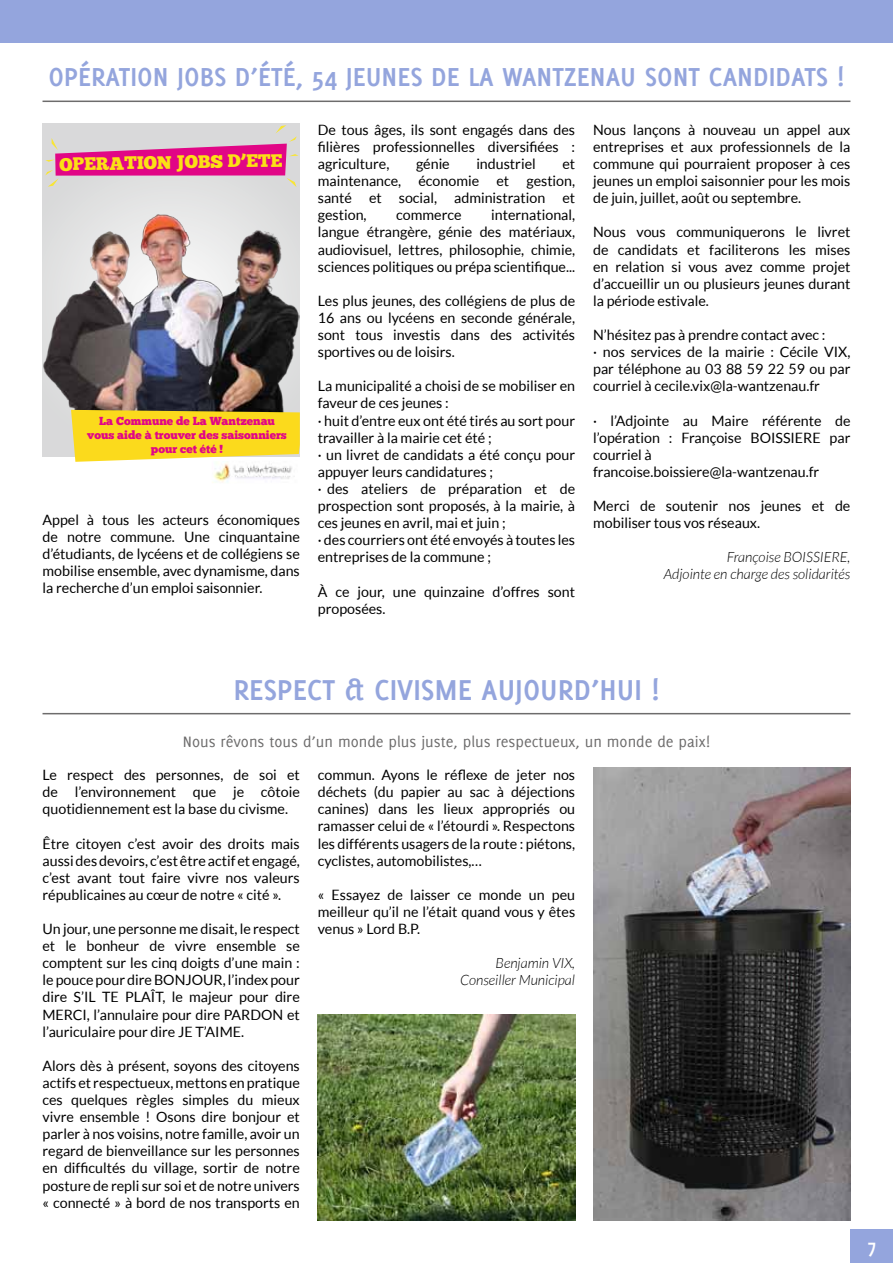
<style>
.page{position:relative;width:893px;height:1263px;background:#fff}
.page>*{position:absolute;margin:0;border:0;box-sizing:border-box;transform-origin:0 0}
.t1{font:700 31.5px "Delicious";color:#94a5dd}
.t2{font:700 28.5px "Delicious";color:#94a5dd}
.t3{font:700 21px "Delicious";color:#fff}
.t4{font:18px "Chunk Five";color:#fbe115}
.t5{font:16.5px "Delicious";color:#6d6c6c}
.t6{font:14.25px/17.1px "Lato";color:#000;text-align:justify}
.t7{font:italic 300 14.25px/17.1px "Lato";color:#000;text-align:right}
.t8{font:11.7px/14px "Chunk Five";color:#e10686;text-align:center}
</style>
<div class="page">
<div style="left:850px;top:1229px;width:43px;height:34px;background:#94a5dd"></div>
<div style="left:0;top:0;width:893px;height:43px;background:#94a5dd"></div>
<hr style="left:43px;top:713px;width:807px;height:1px;background:#6d6c6c">
<hr style="left:43px;top:101px;width:807px;height:1px;background:#6d6c6c">
<img style="left:44px;top:123px;width:256px;height:334px">
<svg style="left:71px;top:410px;width:229px;height:52px;background:#f6d82b"></svg>
<svg style="left:45px;top:125px;width:254px;height:62px;background:#dc86b8"></svg>
<img style="left:212px;top:459px;width:85px;height:24px">
<img style="left:593px;top:768px;width:257px;height:452px">
<img style="left:318px;top:1015px;width:257px;height:205px">
<h2 class="t2" style="left:49px;top:61px;width:150px">OPÉRATION JOBS</h2>
<h2 class="t2" style="left:235px;top:61px;width:611px">D’ÉTÉ, 54 JEUNES DE LA WANTZENAU SO NT CANDIDATS !</h2>
<p class="t4" style="left:59px;top:153px;width:225px;rotate:-1deg">OPERATION JOB S D ’ETE</p>
<p class="t8" style="left:87px;top:414px;width:201px">La Commune de La Wantzenau vous aide à trouver des saisonniers pour cet été !</p>
<p class="t6" style="left:43px;top:511px;width:259px">Appel à tous les acteurs économiques de notre commune. Une cinquantaine d’étudiants, de lycéens et de collégiens se mobilise ensemble, avec dynamisme, dans la recherche d’un emploi saisonnier.</p>
<p class="t6" style="left:318px;top:121px;width:259px">De tous âges, ils sont engagés dans des filières professionnelles diversifiées : agriculture,</p>
<p class="t6" style="left:416px;top:155px;width:35px">génie</p>
<p class="t6" style="left:476px;top:155px;width:61px">industriel</p>
<p class="t6" style="left:318px;top:155px;width:259px;text-indent:245px">et maintenance, économie et gestion, santé et social, administration et gestion,</p>
<p class="t6" style="left:318px;top:206px;width:259px;text-indent:173px">international, langue étrangère, génie des matériaux, audiovisuel, lettres, philosophie, chimie, sciences politiques ou prépa scientifique...</p>
<p class="t6" style="left:318px;top:292px;width:259px">Les plus jeunes, des collégiens de plus de 16 ans ou lycéens en seconde générale, sont tous investis dans des activités sportives ou de loisirs.</p>
<p class="t6" style="left:318px;top:377px;width:259px;text-align:left">La municipalité a choisi de se mobiliser en faveur de ces jeunes :<br>· huit d’entre eux ont été tirés au sort pour travailler à la mairie cet été ;<br>· un livret de candidats a été conçu pour appuyer leurs candidatures ;<br>· des ateliers de préparation et de prospection sont proposés, à la mairie, à ces jeunes en avril, mai et juin ;<br>· des courriers ont été envoyés à toutes les entreprises de la commune ;</p>
<p class="t6" style="left:318px;top:583px;width:259px">À ce jour, une quinzaine d’offres sont proposées.</p>
<p class="t6" style="left:396px;top:206px;width:67px">commerce</p>
<p class="t6" style="left:593px;top:121px;width:259px">Nous lançons à nouveau un appel aux entreprises et aux professionnels de la commune qui pourraient proposer à ces jeunes un emploi saisonnier pour les mois de juin, juillet, août ou septembre.</p>
<p class="t6" style="left:593px;top:224px;width:259px">Nous vous communiquerons le livret de candidats et faciliterons les mises en relation si vous avez comme projet d’accueillir un ou plusieurs jeunes durant la période estivale.</p>
<p class="t6" style="left:593px;top:326px;width:259px;text-align:left">N’hésitez pas à prendre contact avec :<br>· nos services de la mairie : Cécile VIX, par téléphone au 03 88 59 22 59 ou par courriel à cecile.vix@la-wantzenau.fr</p>
<p class="t6" style="left:593px;top:412px;width:259px;text-align:left">· l’Adjointe au Maire référente de l’opération : Françoise BOISSIERE par courriel à francoise.boissiere@la-wantzenau.fr</p>
<p class="t6" style="left:593px;top:497px;width:259px">Merci de soutenir nos jeunes et de mobiliser tous vos réseaux.</p>
<p class="t7" style="left:664px;top:549px;width:188px">Françoise BOISSIERE,<br>Adjointe en charge des solidarités</p>
<h1 class="t1" style="left:233px;top:671px;width:16px">RESPE</h1>
<h1 class="t1" style="left:307px;top:671px;width:354px">CT &amp; CIVISME AUJOURD’HUI !</h1>
<p class="t5" style="left:183px;top:732px;width:529px">Nous rêvons tous d’un monde plus juste, plus respectueux, un monde de paix!</p>
<p class="t6" style="left:43px;top:766px;width:259px">Le respect des personnes, de soi et de l’environnement que je côtoie quotidiennement est la base du civisme.</p>
<p class="t6" style="left:43px;top:835px;width:259px">Être citoyen c’est avoir des droits mais aussi des devoirs, c’est être actif et engagé, c’est avant tout faire vivre nos valeurs républicaines au cœur de notre « cité ».</p>
<p class="t6" style="left:43px;top:920px;width:259px">Un jour, une personne me disait, le respect et le bonheur de vivre ensemble se comptent sur les cinq doigts d’une main : le pouce pour dire BONJOUR, l’index pour dire S’IL TE PLAÎT, le majeur pour dire MERCI, l’annulaire pour dire PARDON et l’auriculaire pour dire JE T’AIME.</p>
<p class="t6" style="left:43px;top:1057px;width:259px">Alors dès à présent, soyons des citoyens actifs et respectueux, mettons en pratique ces quelques règles simples du mieux vivre ensemble ! Osons dire bonjour et parler à nos voisins, notre famille, avoir un regard de bienveillance sur les personnes en difficultés du village, sortir de notre posture de repli sur soi et de notre univers « connecté » à bord de nos transports en</p>
<p class="t6" style="left:318px;top:766px;width:259px">commun. Ayons le réflexe de jeter nos déchets (du papier au sac à déjections canines) dans les lieux appropriés ou ramasser celui de « l’étourdi ». Respectons les différents usagers de la route : piétons, cyclistes, automobilistes,…</p>
<p class="t6" style="left:318px;top:886px;width:259px">« Essayez de laisser ce monde un peu meilleur qu’il ne l’était quand vous y êtes venus » Lord B.P.</p>
<p class="t7" style="left:460px;top:955px;width:116px">Benjamin VIX,<br>Conseiller Municipal</p>
<h3 class="t3" style="left:867px;top:1234px;width:11px">7</h3>
</div>
